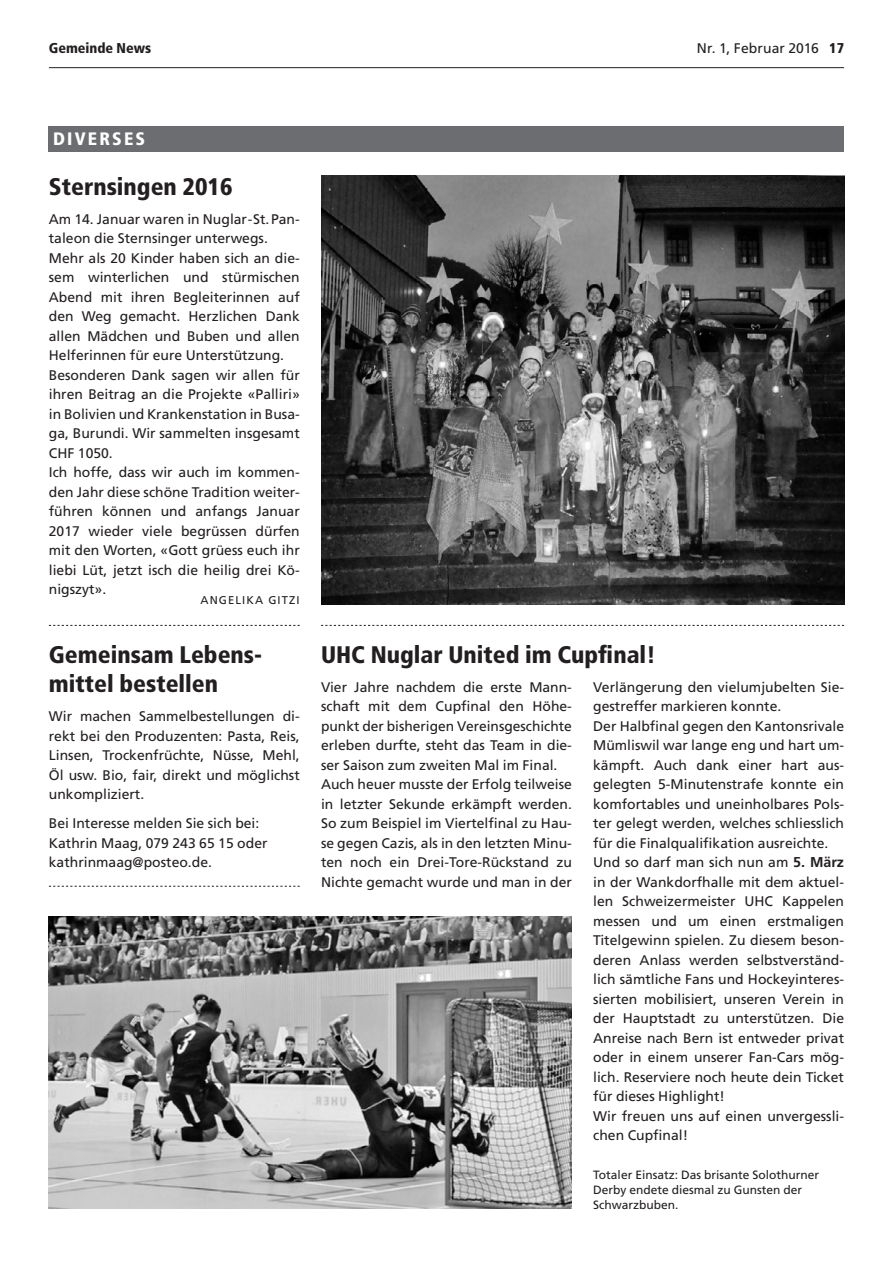
<style>
.page{position:relative;width:893px;height:1263px;background:#fff}
.page>*{position:absolute;margin:0;border:0;box-sizing:border-box;transform-origin:0 0}
.t1{font:900 condensed 24px/29.2px "Frutiger LT";color:#231f20}
.t2{font:900 condensed 18px "Frutiger LT";letter-spacing:.12em;color:#fff}
.t3{font:900 condensed 14.25px "Frutiger LT";color:#231f20}
.t4{font:13.95px/19.5px "Frutiger LT";color:#231f20}
.t5{font:12px/15px "Frutiger LT";color:#231f20}
.t6{font:11.25px "Frutiger LT";letter-spacing:.1em;color:#231f20}
.s1{font-weight:900;font-stretch:condensed;font-size:14.25px}
.s2{font-weight:700;font-size:14.25px}
</style>
<div class="page">
<hr style="left:49px;top:67px;width:795px;height:1px;background:#231f20">
<div style="left:49px;top:126px;width:795px;height:26px;background:#6c6d70"></div>
<img style="left:321px;top:175px;width:523px;height:429px">
<img style="left:49px;top:916px;width:523px;height:293px">
<svg style="left:49px;top:625px;width:251px;height:1px"></svg>
<svg style="left:321px;top:625px;width:523px;height:1px"></svg>
<svg style="left:49px;top:886px;width:251px;height:1px"></svg>
<p class="t3" style="left:49px;top:40px;width:104px">Gemeinde News</p>
<p class="t4" style="left:697px;top:39px;width:149px">Nr. 1, Februar 2016 <span class="s1">17</span></p>
<p class="t2" style="left:53px;top:128px;width:94px">DIVERSES</p>
<h1 class="t1" style="left:49px;top:172px;width:185px">Sternsingen 2016</h1>
<p class="t4" style="left:49px;top:209px;width:252px">Am 14. Januar waren in Nuglar-St.Pan&shy;taleon die Sternsinger unterwegs.<br>Mehr als 20 Kinder haben sich an die&shy;sem winterlichen und stürmischen Abend mit ihren Begleiterinnen auf den Weg gemacht. Herzlichen Dank allen Mädchen und Buben und allen Helferinnen für eure Unterstützung.<br>Besonderen Dank sagen wir allen für ihren Beitrag an die Projekte «Palliri» in Bolivien und Krankenstation in Busa&shy;ga, Burundi. Wir sammelten insgesamt CHF 1050.<br>Ich hoffe, dass wir auch im kommen&shy;den Jahr diese schöne Tradition weiter&shy;führen können und anfangs Januar 2017 wieder viele begrüssen dürfen mit den Worten, «Gott grüess euch ihr liebi Lüt, jetzt isch die heilig drei Kö&shy;nigszyt».</p>
<p class="t6" style="left:200px;top:594px;width:101px">ANGELIKA GITZI</p>
<h1 class="t1" style="left:49px;top:640px;width:215px">Gemeinsam Lebens&shy;mittel bestellen</h1>
<p class="t4" style="left:49px;top:707px;width:252px;text-align:justify">Wir machen Sammelbestellungen di&shy;rekt bei den Produzenten: Pasta, Reis, Linsen, Trockenfrüchte, Nüsse, Mehl, Öl usw. Bio, fair, direkt und möglichst unkompliziert.</p>
<p class="t4" style="left:49px;top:814px;width:220px">Bei Interesse melden Sie sich bei:<br>Kathrin Maag, 079 243 65 15 oder kathrinmaag@posteo.de.</p>
<h1 class="t1" style="left:321px;top:640px;width:336px">UHC Nuglar United im Cupfinal!</h1>
<p class="t4" style="left:321px;top:677px;width:252px">Vier Jahre nachdem die erste Mann&shy;schaft mit dem Cupfinal den Höhe&shy;punkt der bisherigen Vereinsgeschichte erleben durfte, steht das Team in die&shy;ser Saison zum zweiten Mal im Final.<br>Auch heuer musste der Erfolg teilweise in letzter Sekunde erkämpft werden.<br>So zum Beispiel im Viertelfinal zu Hau&shy;se gegen Cazis, als in den letzten Minu&shy;ten noch ein Drei-Tore-Rückstand zu Nichte gemacht wurde und man in der</p>
<p class="t4" style="left:593px;top:677px;width:252px">Verlängerung den vielumjubelten Sie&shy;gestreffer markieren konnte.<br>Der Halbfinal gegen den Kantonsrivale Mümliswil war lange eng und hart um&shy;kämpft. Auch dank einer hart aus&shy;gelegten 5-Minutenstrafe konnte ein komfortables und uneinholbares Pols&shy;ter gelegt werden, welches schliesslich für die Finalqualifikation ausreichte.<br>Und so darf man sich nun am <span class="s2">5. März </span>in der Wankdorfhalle mit dem aktuel&shy;len Schweizermeister UHC Kappelen messen und um einen erstmaligen Titelgewinn spielen. Zu diesem beson&shy;deren Anlass werden selbstverständ&shy;lich sämtliche Fans und Hockeyinteres&shy;sierten mobilisiert, unseren Verein in der Hauptstadt zu unterstützen. Die Anreise nach Bern ist entweder privat oder in einem unserer Fan-Cars mög&shy;lich. Reserviere noch heute dein Ticket für dieses Highlight!<br>Wir freuen uns auf einen unvergessli&shy;chen Cupfinal!</p>
<p class="t5" style="left:593px;top:1167px;width:227px">Totaler Einsatz: Das brisante Solothurner<br>Derby endete diesmal zu Gunsten der<br>Schwarzbuben.</p>
</div>
